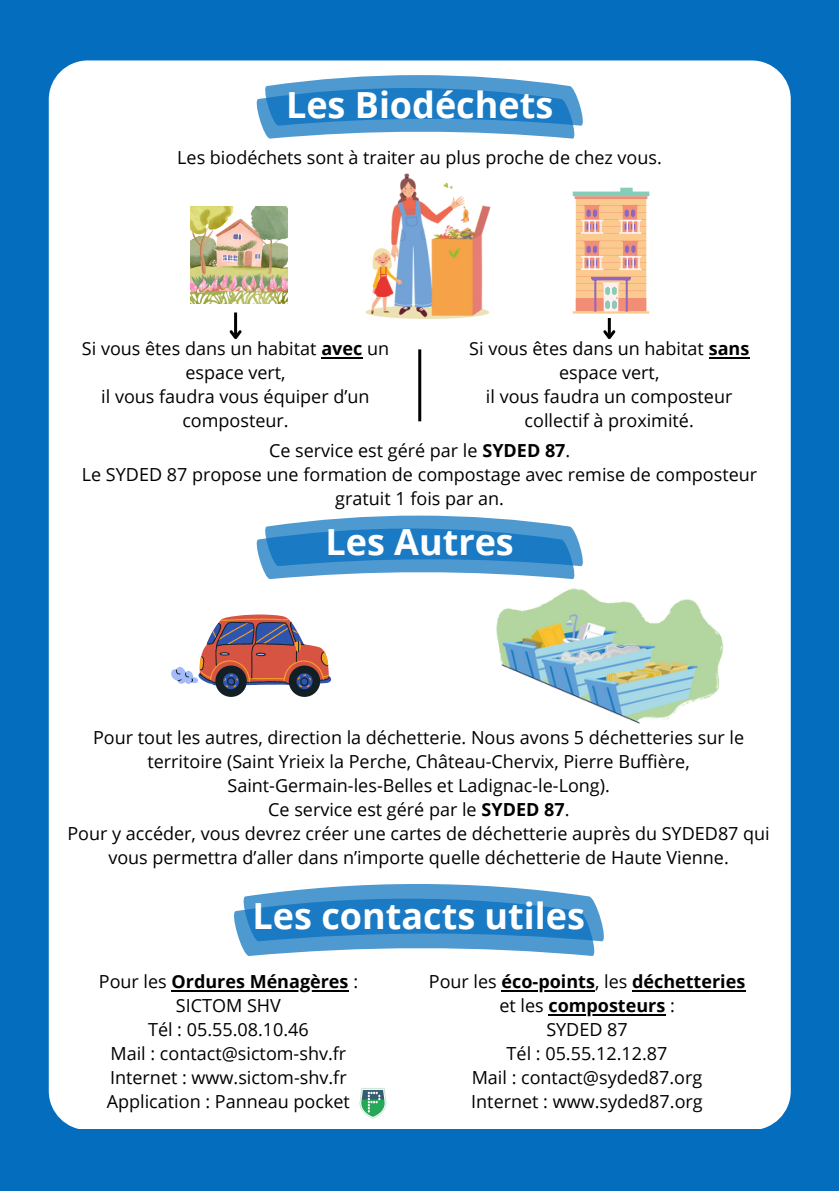
<style>
.page{position:relative;width:839px;height:1191px;background:#fff}
.page>*{position:absolute;margin:0;border:0;box-sizing:border-box;transform-origin:0 0}
.t1{font:700 36px "Open Sans";color:#fff}
.t2{font:18px/24px "Open Sans";color:#000;text-align:center}
.t3{font:700 18px "Open Sans";color:#000}
.s1{font-weight:700}
.s2{font-weight:400}
</style>
<div class="page">
<div style="left:0;top:0;width:838px;height:1191px;background:#046dbe"></div>
<div style="left:49px;top:60px;width:741px;height:1069px;background:#fff;border-radius:39px"></div>
<img style="left:496px;top:588px;width:228px;height:136px">
<svg style="left:171px;top:614px;width:160px;height:83px"></svg>
<svg style="left:256px;top:75px;width:327px;height:64px"></svg>
<svg style="left:256px;top:516px;width:327px;height:63px;background:#539bd2"></svg>
<svg style="left:234px;top:884px;width:370px;height:72px;background:#549bd2"></svg>
<img style="left:359px;top:1088px;width:28px;height:31px">
<hr style="left:171px;top:990px;width:178px;height:1px;background:#000">
<img style="left:365px;top:173px;width:126px;height:146px">
<svg style="left:572px;top:188px;width:77px;height:126px;background:#ebbfa2"></svg>
<img style="left:190px;top:206px;width:98px;height:98px">
<hr style="left:501px;top:990px;width:94px;height:1px;background:#000">
<hr style="left:632px;top:990px;width:113px;height:1px;background:#000">
<hr style="left:548px;top:1014px;width:117px;height:1px;background:#000">
<hr style="left:321px;top:357px;width:41px;height:1px;background:#000">
<hr style="left:708px;top:357px;width:41px;height:1px;background:#000">
<hr style="left:418px;top:349px;width:3px;height:72px;background:#000">
<hr style="left:234px;top:313px;width:3px;height:25px;background:#000">
<svg style="left:229px;top:327px;width:13px;height:13px"></svg>
<hr style="left:607px;top:318px;width:3px;height:20px;background:#000">
<svg style="left:603px;top:327px;width:13px;height:13px"></svg>
<p class="t1" style="left:286px;top:79px;width:269px">Les Biodéchets</p>
<p class="t2" style="left:177px;top:145px;width:486px">Les biodéchets sont à traiter au plus proche de chez vous.</p>
<p class="t2" style="left:82px;top:336px;width:309px">Si vous êtes dans un habitat <span class="s1">avec</span> un espace vert,</p>
<p class="t2" style="left:101px;top:384px;width:270px">il vous faudra vous équiper d’un composteur.</p>
<p class="t2" style="left:469px;top:336px;width:281px">Si vous êtes dans un habitat <span class="s1">sans </span>espace vert,</p>
<p class="t2" style="left:486px;top:384px;width:248px">il vous faudra un composteur collectif à proximité.</p>
<p class="t2" style="left:269px;top:438px;width:303px">Ce service est géré par le <span class="s1">SYDED 87</span>.</p>
<p class="t2" style="left:82px;top:462px;width:677px">Le SYDED 87 propose une formation de compostage avec remise de composteur gratuit 1 fois par an.</p>
<p class="t1" style="left:325px;top:516px;width:190px">Les Autres</p>
<p class="t2" style="left:93px;top:725px;width:652px">Pour tout les autres, direction la déchetterie. Nous avons 5 déchetteries sur le territoire (Saint Yrieix la Perche, Château-Chervix, Pierre Buffière,</p>
<h1 class="t2" style="left:227px;top:773px;width:384px">Saint-Germain-les-Belles et Ladignac-le-Long).</h1>
<p class="t2" style="left:268px;top:797px;width:303px">Ce service est géré par le <span class="s1">SYDED 87</span>.</p>
<p class="t2" style="left:67px;top:821px;width:704px">Pour y accéder, vous devrez créer une cartes de déchetterie auprès du SYDED87 qui vous permettra d’aller dans n’importe quelle déchetterie de Haute Vienne.</p>
<h1 class="t1" style="left:252px;top:890px;width:334px">Les contacts utiles</h1>
<p class="t3" style="left:99px;top:969px;width:261px"><span class="s2">Pour les</span> Ordures Ménagères <span class="s2">:</span></p>
<p class="t2" style="left:176px;top:993px;width:106px">SICTOM SHV</p>
<p class="t2" style="left:148px;top:1017px;width:162px">Tél : 05.55.08.10.46</p>
<p class="t2" style="left:110px;top:1041px;width:237px">Mail : contact@sictom-shv.fr</p>
<p class="t2" style="left:110px;top:1065px;width:238px">Internet : www.sictom-shv.fr</p>
<p class="t2" style="left:107px;top:1089px;width:245px">Application : Panneau pocket</p>
<p class="t3" style="left:429px;top:969px;width:318px"><span class="s2">Pour les</span> éco-points<span class="s2">, les</span> déchetteries</p>
<p class="t3" style="left:499px;top:993px;width:177px"><span class="s2">et les</span> composteurs <span class="s2">:</span></p>
<h1 class="t2" style="left:471px;top:1017px;width:233px">SYDED 87<br>Tél : 05.55.12.12.87<br>Mail : contact@syded87.org<br>Internet : www.syded87.org</h1>
</div>
